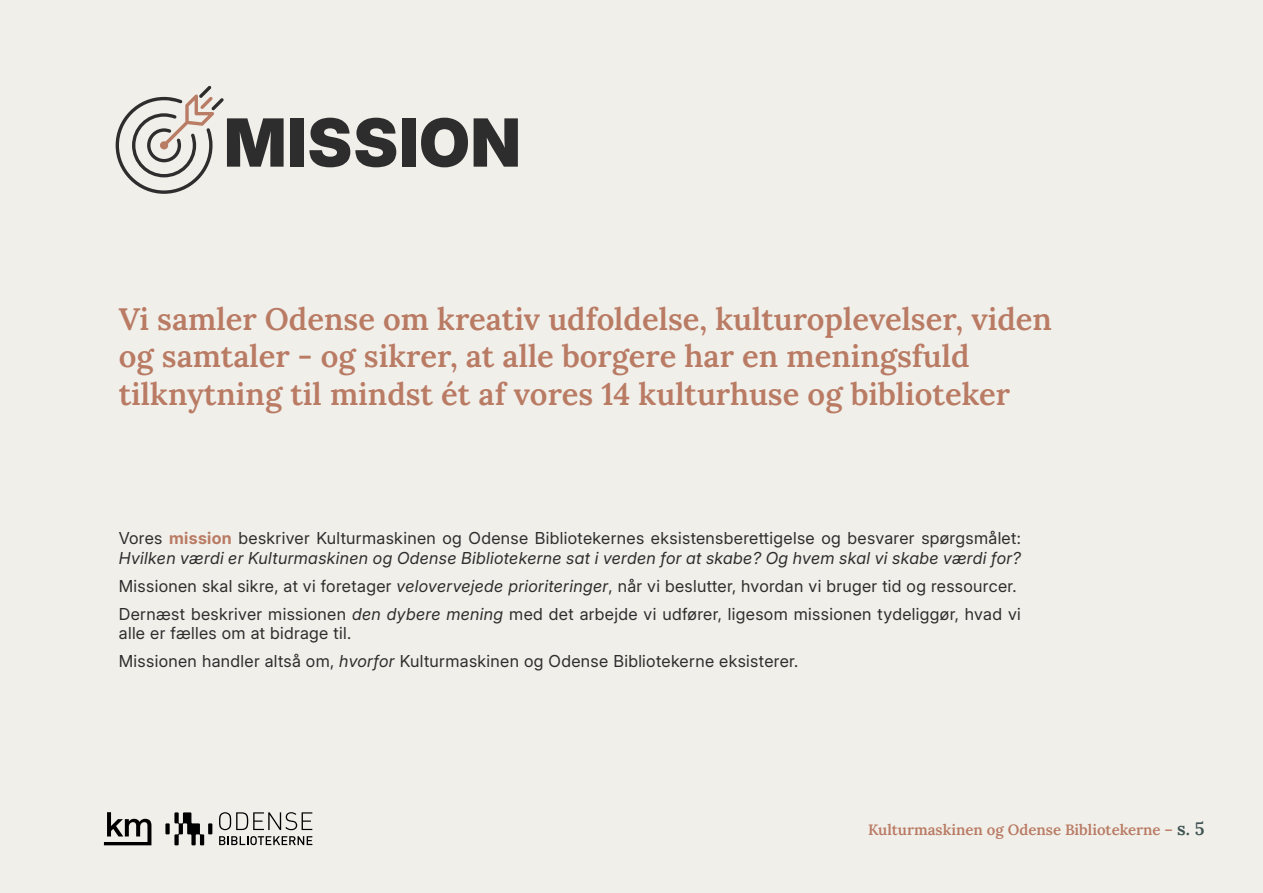
<style>
.page{position:relative;width:1263px;height:893px;background:#f1efea}
.page>*{position:absolute;margin:0;border:0;box-sizing:border-box;transform-origin:0 0}
.t1{font:900 66.3px "Inter 24 pt";letter-spacing:.015em;color:#2d2d2d}
.t2{font:600 30.9px/37.2px "Lora";color:#b97b64}
.t3{font:16.5px/28px "Inter 24 pt";letter-spacing:.02em;color:#2d2d2d}
.t4{font:italic 16.5px/19.5px "Inter 24 pt";letter-spacing:.02em;color:#2d2d2d}
.t5{font:600 15px "Lora";color:#b97b64}
.s1{font-style:normal}
.s2{font-weight:700;font-style:normal;color:#b97b64}
.s3{font-style:italic}
.s4{font-size:18px;color:#3e5352}
</style>
<div class="page">
<svg style="left:116px;top:86px;width:108px;height:108px"></svg>
<svg style="left:104px;top:812px;width:47px;height:33px"></svg>
<svg style="left:219px;top:812px;width:93px;height:18px"></svg>
<svg style="left:219px;top:836px;width:93px;height:9px"></svg>
<svg style="left:208px;top:823px;width:4px;height:11px"></svg>
<div style="left:165px;top:823px;width:5px;height:11px;background:#000"></div>
<svg style="left:174px;top:812px;width:30px;height:33px"></svg>
<h1 class="t1" style="left:224px;top:92px;width:298px">MISSION</h1>
<h2 class="t2" style="left:119px;top:298px;width:935px">Vi samler Odense om kreativ udfoldelse, kulturoplevelser, viden og samtaler - og sikrer, at alle borgere har en meningsfuld tilknytning til mindst ét af vores 14 kulturhuse og biblioteker</h2>
<p class="t4" style="left:119px;top:528px;width:904px"><span class="s1">Vores</span> <span class="s2">mission</span> <span class="s1">beskriver Kulturmaskinen og Odense Bibliotekernes eksistensberettigelse og besvarer spørgsmålet:<br></span>Hvilken værdi er Kulturmaskinen og Odense Bibliotekerne sat i verden for at skabe? Og hvem skal vi skabe værdi for?</p>
<p class="t3" style="left:119px;top:571px;width:903px">Missionen skal sikre, at vi foretager <span class="s3">velovervejede prioriteringer</span>, når vi beslutter, hvordan vi bruger tid og ressourcer.<br>Dernæst beskriver missionen <span class="s3">den dybere mening</span> med det arbejde vi udfører, ligesom missionen tydeliggør, hvad vi</p>
<p class="t3" style="left:119px;top:618px;width:681px">alle er fælles om at bidrage til.<br>Missionen handler altså om, <span class="s3">hvorfor</span> Kulturmaskinen og Odense Bibliotekerne eksisterer.</p>
<p class="t5" style="left:868px;top:817px;width:338px">Kulturmaskinen og Odense Bibliotekerne – <span class="s4">s. 5</span></p>
</div>
